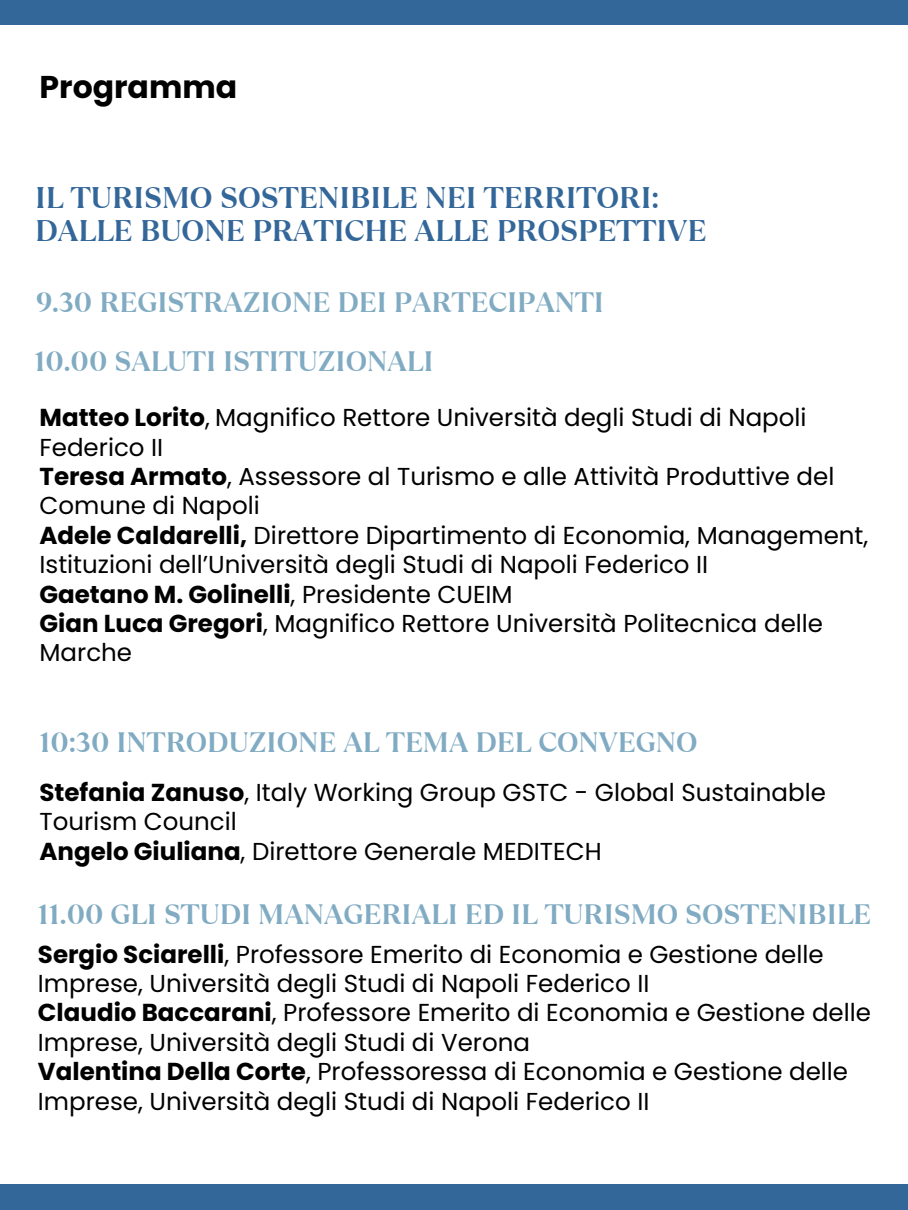
<style>
.page{position:relative;width:908px;height:1210px;background:#fff}
.page>*{position:absolute;margin:0;border:0;box-sizing:border-box;transform-origin:0 0}
.t1{font:700 31.5px "Poppins";color:#000}
.t2{font:700 29.75px/32.8px "TT Ramillas";color:#369}
.t3{font:700 28px "TT Ramillas";color:#80abc2}
.t4{font:24.5px/29.4px "Poppins";color:#000}
.t5{font:700 24.5px "Poppins";color:#000}
.s1{font-weight:700}
.s2{font-weight:400}
</style>
<div class="page">
<div style="left:0;top:1184px;width:907px;height:26px;background:#369"></div>
<div style="left:0;top:0;width:907px;height:25px;background:#369"></div>
<p class="t1" style="left:39px;top:65px;width:199px">Programma</p>
<p class="t2" style="left:35px;top:182px;width:672px">IL TURISMO SOSTENIBILE NEI TERRITORI:<br>DALLE BUONE PRATICHE ALLE PROSPETTIVE</p>
<p class="t3" style="left:36px;top:283px;width:569px">9.30 REGISTRAZIONE DEI PARTECIPANTI</p>
<p class="t3" style="left:34px;top:342px;width:400px">10.00 SALUTI ISTITUZIONALI</p>
<h2 class="t4" style="left:39px;top:403px;width:768px"><span class="s1">Matteo Lorito</span>, Magnifico Rettore Università degli Studi di Napoli<br>Federico II</h2>
<h1 class="t4" style="left:39px;top:462px;width:796px"><span class="s1">Teresa Armato</span>, Assessore al Turismo e alle Attività Produttive del<br>Comune di Napoli</h1>
<h3 class="t4" style="left:39px;top:520px;width:830px"><span class="s1">Adele Caldarelli,</span> Direttore Dipartimento di Economia, Management,<br>Istituzioni dell’Università degli Studi di Napoli Federico II</h3>
<h3 class="t5" style="left:39px;top:577px;width:474px">Gaetano M. Golinelli<span class="s2">, Presidente CUEIM</span></h3>
<p class="t4" style="left:39px;top:609px;width:784px"><span class="s1">Gian Luca Gregori</span>, Magnifico Rettore Università Politecnica delle<br>Marche</p>
<p class="t3" style="left:39px;top:722px;width:659px">10:30 INTRODUZIONE AL TEMA DEL CONVEGNO</p>
<h3 class="t4" style="left:39px;top:777px;width:787px"><span class="s1">Stefania Zanuso</span>, Italy Working Group GSTC - Global Sustainable<br>Tourism Council</h3>
<p class="t4" style="left:39px;top:836px;width:563px"><span class="s1">Angelo Giuliana</span>, Direttore Generale MEDITECH</p>
<p class="t3" style="left:38px;top:894px;width:834px">11.00 GLI STUDI MANAGERIALI ED IL TURISMO SOSTENIBILE</p>
<h3 class="t4" style="left:38px;top:939px;width:787px"><span class="s1">Sergio Sciarelli</span>, Professore Emerito di Economia e Gestione delle<br>Imprese, Università degli Studi di Napoli Federico II</h3>
<p class="t4" style="left:38px;top:998px;width:834px"><span class="s1">Claudio Baccarani</span>, Professore Emerito di Economia e Gestione delle<br>Imprese, Università degli Studi di Verona</p>
<p class="t4" style="left:38px;top:1057px;width:811px"><span class="s1">Valentina Della Corte</span>, Professoressa di Economia e Gestione delle<br>Imprese, Università degli Studi di Napoli Federico II</p>
</div>
